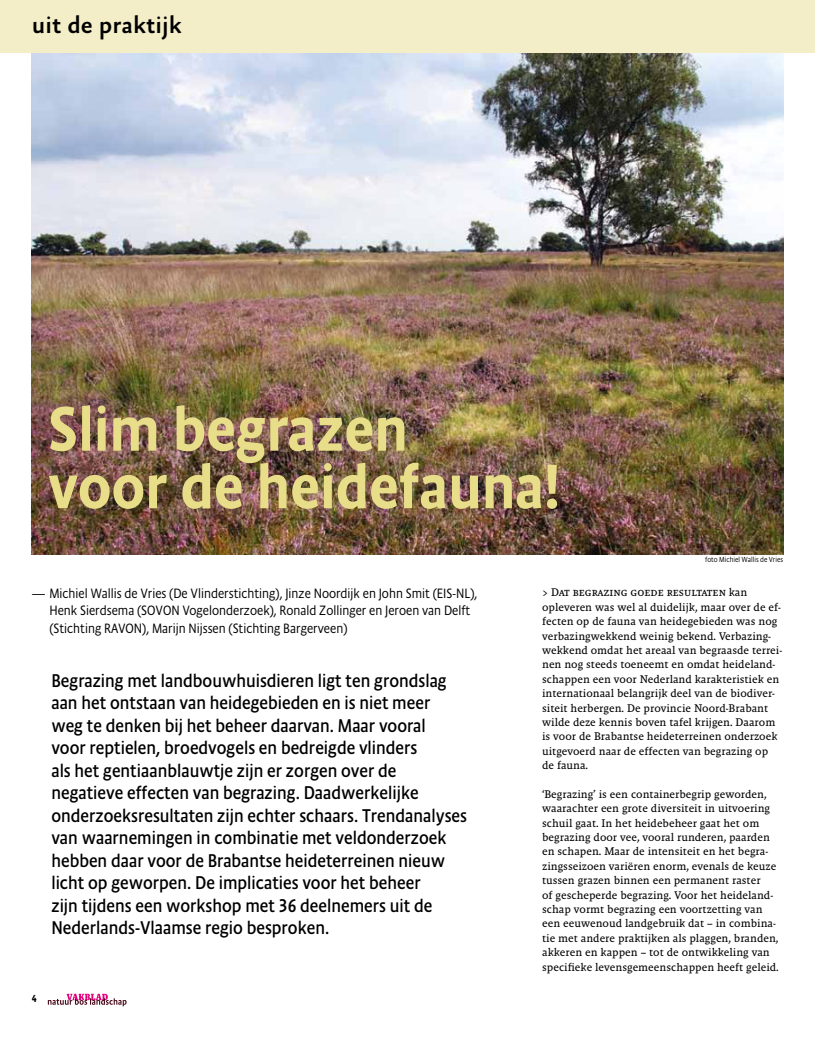
<style>
.page{position:relative;width:815px;height:1046px;background:#fff}
.page>*{position:absolute;margin:0;border:0;box-sizing:border-box;transform-origin:0 0}
.t1{font:500 63.75px/57.5px "Absara Sans LF Head";color:#e8dd88}
.t2{font:500 25px "Absara Sans TF";color:#000}
.t3{font:18.75px/22.5px "Absara Sans TF Head";color:#000}
.t4{font:300 13.75px/17.5px "Absara Sans TF Head";color:#000}
.t5{font:11.25px/14.4px "Malaga Reg";color:#000}
.t6{font:11.25px "Malaga SC Reg";color:#000}
.t7{font:500 10.38px "Absara Sans TF Head";color:#000}
.t8{font:300 7.5px "Absara Sans LF Head";color:#000}
.s1{font-family:"Malaga Reg"}
</style>
<div class="page">
<img style="left:32px;top:53px;width:751px;height:501px">
<svg style="left:48px;top:993px;width:79px;height:13px"></svg>
<div style="left:0;top:0;width:815px;height:53px;background:#f3eec7"></div>
<h2 class="t2" style="left:32px;top:11px;width:151px">uit de praktijk</h2>
<h1 class="t1" style="left:48px;top:400px;width:514px">Slim begrazen<br>voor de heidefauna!</h1>
<p class="t8" style="left:705px;top:554px;width:80px">foto Michiel Wallis de Vries</p>
<p class="t4" style="left:49px;top:584px;width:429px;text-indent:-18px">— Michiel Wallis de Vries (De Vlinderstichting), Jinze Noordijk en John Smit (EIS-NL),<br>Henk Sierdsema (SOVON Vogelonderzoek), Ronald Zollinger en Jeroen van Delft (Stichting RAVON), Marijn Nijssen (Stichting Bargerveen)</p>
<p class="t3" style="left:51px;top:669px;width:417px">Begrazing met landbouwhuisdieren ligt ten grondslag aan het ontstaan van heidegebieden en is niet meer<br>weg te denken bij het beheer daarvan. Maar vooral<br>voor reptielen, broedvogels en bedreigde vlinders<br>als het gentiaanblauwtje zijn er zorgen over de negatieve effecten van begrazing. Daadwerkelijke onderzoeksresultaten zijn echter schaars. Trendanalyses van waarnemingen in combinatie met veldonderzoek hebben daar voor de Brabantse heideterreinen nieuw licht op geworpen. De implicaties voor het beheer<br>zijn tijdens een workshop met 36 deelnemers uit de Nederlands-Vlaamse regio besproken.</p>
<p class="t7" style="left:32px;top:991px;width:6px">4</p>
<p class="t6" style="left:542px;top:587px;width:207px"><span class="s1">&gt;</span> Dat begrazing goede resultaten <span class="s1">kan</span></p>
<p class="t5" style="left:542px;top:599px;width:242px">opleveren was wel al duidelijk, maar over de ef&shy;fecten op de fauna van heidegebieden was nog verbazingwekkend weinig bekend. Verbazing&shy;wekkend omdat het areaal van begraasde terrei&shy;nen nog steeds toeneemt en omdat heideland&shy;schappen een voor Nederland karakteristiek en internationaal belangrijk deel van de biodiver&shy;siteit herbergen. De provincie Noord-Brabant wilde deze kennis boven tafel krijgen. Daarom is voor de Brabantse heideterreinen onderzoek uitgevoerd naar de effecten van begrazing op de fauna.</p>
<p class="t5" style="left:542px;top:786px;width:238px">‘Begrazing’ is een containerbegrip geworden, waarachter een grote diversiteit in uitvoering schuil gaat. In het heidebeheer gaat het om begrazing door vee, vooral runderen, paarden en schapen. Maar de intensiteit en het begra&shy;zingsseizoen variëren enorm, evenals de keuze tussen grazen binnen een permanent raster<br>of gescheperde begrazing. Voor het heideland&shy;schap vormt begrazing een voortzetting van een eeuwenoud landgebruik dat – in combina&shy;tie met andere praktijken als plaggen, branden, akkeren en kappen – tot de ontwikkeling van specifieke levensgemeenschappen heeft geleid.</p>
</div>
